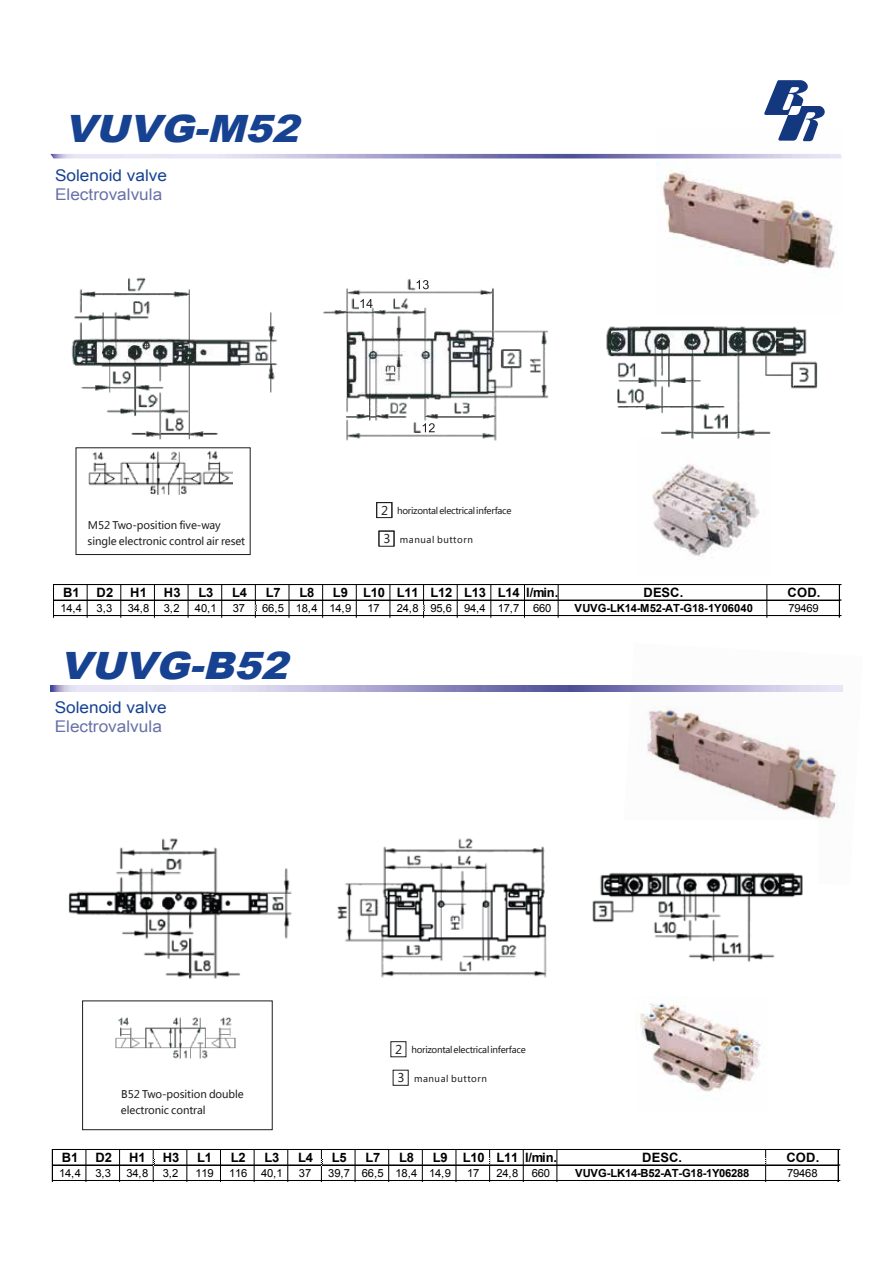
<style>
.page{position:relative;width:893px;height:1263px;background:#fff}
.page>*{position:absolute;margin:0;border:0;box-sizing:border-box;transform-origin:0 0}
.t1{font:italic 900 37.65px "Arial";color:#164291;scale:1.07 1}
.t2{font:16.2px "Arial";color:#6872a8;scale:1.07 1}
.t3{font:16.2px "Arial";color:#164291;scale:1.07 1}
.t4{font:700 12.9px "Arial";letter-spacing:-.01em;color:#000}
.t5{font:11.25px "Arial";letter-spacing:-.015em;color:#000}
.t6{font:700 11.25px "Arial";letter-spacing:-.015em;color:#000}
.t7{font:10.5px/15.5px "Microsoft Ya Hei";letter-spacing:-.01em;color:#231f1f}
.t8{font:9px "Microsoft Ya Hei";letter-spacing:-.03em;color:#231f1f}
.t9{font:9px "Microsoft Ya Hei";letter-spacing:.06em;color:#231f1f}
.s1{font-size:12px}
</style>
<div class="page">
<hr style="left:53px;top:1149px;width:786px;height:1px;background:#000">
<hr style="left:53px;top:1165px;width:786px;height:1px;background:#000">
<hr style="left:52px;top:1149px;width:1px;height:32px;background:#000">
<hr style="left:53px;top:1180px;width:786px;height:1px;background:#000">
<hr style="left:838px;top:1150px;width:1px;height:31px;background:#000">
<svg style="left:86px;top:1150px;width:1px;height:32px"></svg>
<svg style="left:119px;top:1150px;width:2px;height:32px"></svg>
<svg style="left:153px;top:1150px;width:1px;height:32px"></svg>
<svg style="left:187px;top:1150px;width:1px;height:32px"></svg>
<svg style="left:220px;top:1150px;width:1px;height:32px"></svg>
<svg style="left:254px;top:1150px;width:1px;height:32px"></svg>
<svg style="left:287px;top:1150px;width:2px;height:32px"></svg>
<svg style="left:321px;top:1150px;width:1px;height:32px"></svg>
<svg style="left:355px;top:1150px;width:1px;height:32px"></svg>
<svg style="left:388px;top:1150px;width:2px;height:32px"></svg>
<svg style="left:422px;top:1150px;width:1px;height:32px"></svg>
<svg style="left:456px;top:1150px;width:1px;height:32px"></svg>
<svg style="left:489px;top:1150px;width:2px;height:32px"></svg>
<svg style="left:523px;top:1150px;width:1px;height:32px"></svg>
<svg style="left:557px;top:1150px;width:1px;height:32px"></svg>
<svg style="left:765px;top:1150px;width:2px;height:32px"></svg>
<img style="left:621px;top:685px;width:222px;height:135px">
<img style="left:636px;top:1002px;width:125px;height:90px">
<img style="left:68px;top:838px;width:735px;height:141px">
<img style="left:115px;top:1017px;width:121px;height:41px">
<div style="left:390px;top:1041px;width:16px;height:16px;border:1px solid #231f1f"></div>
<div style="left:393px;top:1070px;width:16px;height:16px;border:1px solid #231f1f"></div>
<div style="left:82px;top:1001px;width:190px;height:129px;border:1px solid #1d1d1b"></div>
<img style="left:88px;top:451px;width:144px;height:44px">
<div style="left:76px;top:448px;width:174px;height:107px;border:1px solid #1d1d1b"></div>
<div style="left:378px;top:531px;width:16px;height:16px;border:1px solid #231f1f"></div>
<div style="left:376px;top:502px;width:16px;height:16px;border:1px solid #1d1d1b"></div>
<div style="left:379px;top:531px;width:15px;height:16px;border:1px solid #1d1d1b"></div>
<img style="left:652px;top:464px;width:107px;height:92px">
<hr style="left:54px;top:584px;width:786px;height:1px;background:#000">
<hr style="left:54px;top:600px;width:786px;height:1px;background:#000">
<hr style="left:53px;top:584px;width:1px;height:32px;background:#000">
<hr style="left:54px;top:584px;width:1px;height:32px;background:#000">
<hr style="left:54px;top:615px;width:786px;height:1px;background:#000">
<hr style="left:839px;top:585px;width:1px;height:31px;background:#000">
<svg style="left:87px;top:585px;width:1px;height:32px"></svg>
<svg style="left:121px;top:585px;width:1px;height:32px"></svg>
<svg style="left:154px;top:585px;width:1px;height:32px"></svg>
<svg style="left:188px;top:585px;width:1px;height:32px"></svg>
<svg style="left:221px;top:585px;width:2px;height:32px"></svg>
<svg style="left:255px;top:585px;width:1px;height:32px"></svg>
<svg style="left:289px;top:585px;width:1px;height:32px"></svg>
<svg style="left:322px;top:585px;width:2px;height:32px"></svg>
<svg style="left:356px;top:585px;width:1px;height:32px"></svg>
<svg style="left:390px;top:585px;width:1px;height:32px"></svg>
<svg style="left:423px;top:585px;width:2px;height:32px"></svg>
<svg style="left:457px;top:585px;width:1px;height:32px"></svg>
<svg style="left:491px;top:585px;width:1px;height:32px"></svg>
<svg style="left:524px;top:585px;width:1px;height:32px"></svg>
<svg style="left:558px;top:585px;width:1px;height:32px"></svg>
<svg style="left:767px;top:585px;width:1px;height:32px"></svg>
<img style="left:657px;top:141px;width:184px;height:132px">
<img style="left:71px;top:277px;width:207px;height:163px">
<img style="left:606px;top:326px;width:212px;height:113px">
<img style="left:323px;top:278px;width:225px;height:163px">
<svg style="left:416px;top:279px;width:12px;height:12px"></svg>
<div style="left:359px;top:298px;width:12px;height:12px;background:#fff"></div>
<svg style="left:421px;top:422px;width:16px;height:12px"></svg>
<svg style="left:423px;top:423px;width:12px;height:9px"></svg>
<svg style="left:417px;top:280px;width:12px;height:9px"></svg>
<svg style="left:360px;top:299px;width:13px;height:9px"></svg>
<svg style="left:764px;top:80px;width:61px;height:61px"></svg>
<img style="left:50px;top:154px;width:791px;height:4px">
<img style="left:51px;top:686px;width:792px;height:5px">
<h1 class="t1" style="left:64px;top:101px;width:233px">VUVG-M52</h1>
<h2 class="t3" style="left:55px;top:165px;width:106px">Solenoid valve</h2>
<h2 class="t2" style="left:55px;top:184px;width:102px">Electrovalvula</h2>
<p class="t7" style="left:88px;top:518px;width:159px">M52 Two-position five-way single electronic control air reset</p>
<p class="t8" style="left:381px;top:505px;width:132px"><span class="s1">2</span> horizontalelectricalinferface</p>
<p class="t9" style="left:383px;top:533px;width:91px"><span class="s1">3</span> manual buttorn</p>
<p class="t4" style="left:63px;top:584px;width:18px">B1</p>
<p class="t4" style="left:97px;top:584px;width:18px">D2</p>
<p class="t4" style="left:130px;top:584px;width:18px">H1</p>
<p class="t4" style="left:164px;top:584px;width:18px">H3</p>
<p class="t4" style="left:198px;top:584px;width:16px">L3</p>
<p class="t4" style="left:232px;top:584px;width:16px">L4</p>
<p class="t4" style="left:266px;top:584px;width:16px">L7</p>
<p class="t4" style="left:299px;top:584px;width:16px">L8</p>
<p class="t4" style="left:333px;top:584px;width:227px">L9 L10 L11 L12 L13 L14 l/min.</p>
<p class="t4" style="left:643px;top:584px;width:41px">DESC.</p>
<p class="t4" style="left:788px;top:584px;width:34px">COD.</p>
<p class="t5" style="left:60px;top:601px;width:23px">14,4</p>
<p class="t5" style="left:97px;top:601px;width:17px">3,3</p>
<p class="t5" style="left:128px;top:601px;width:23px">34,8</p>
<p class="t5" style="left:164px;top:601px;width:17px">3,2</p>
<p class="t5" style="left:195px;top:601px;width:23px">40,1</p>
<p class="t5" style="left:233px;top:601px;width:14px">37</p>
<p class="t5" style="left:262px;top:601px;width:91px">66,5 18,4 14,9</p>
<p class="t5" style="left:367px;top:601px;width:14px">17</p>
<p class="t5" style="left:397px;top:601px;width:156px">24,8 95,6 94,4 17,7 660</p>
<p class="t6" style="left:575px;top:601px;width:180px">VUVG-LK14-M52-AT-G18-1Y06040</p>
<p class="t5" style="left:788px;top:601px;width:32px">79469</p>
<h1 class="t1" style="left:60px;top:638px;width:226px">VUVG-B52</h1>
<h2 class="t3" style="left:55px;top:697px;width:106px">Solenoid valve</h2>
<h2 class="t2" style="left:55px;top:716px;width:102px">Electrovalvula</h2>
<p class="t7" style="left:121px;top:1086px;width:124px">B52 Two-position double electronic contral</p>
<p class="t8" style="left:395px;top:1044px;width:132px"><span class="s1">2</span> horizontalelectricalinferface</p>
<p class="t9" style="left:398px;top:1072px;width:91px"><span class="s1">3</span> manual buttorn</p>
<p class="t4" style="left:62px;top:1149px;width:18px">B1</p>
<p class="t4" style="left:95px;top:1149px;width:18px">D2</p>
<p class="t4" style="left:129px;top:1149px;width:18px">H1</p>
<p class="t4" style="left:163px;top:1149px;width:18px">H3</p>
<p class="t4" style="left:197px;top:1149px;width:16px">L1</p>
<p class="t4" style="left:231px;top:1149px;width:16px">L2</p>
<p class="t4" style="left:264px;top:1149px;width:16px">L3</p>
<p class="t4" style="left:298px;top:1149px;width:16px">L4</p>
<p class="t4" style="left:332px;top:1149px;width:16px">L5</p>
<p class="t4" style="left:365px;top:1149px;width:16px">L7</p>
<p class="t4" style="left:399px;top:1149px;width:16px">L8</p>
<p class="t4" style="left:433px;top:1149px;width:126px">L9 L10 L11 l/min.</p>
<p class="t4" style="left:642px;top:1149px;width:41px">DESC.</p>
<p class="t4" style="left:786px;top:1149px;width:34px">COD.</p>
<p class="t5" style="left:59px;top:1166px;width:23px">14,4</p>
<p class="t5" style="left:95px;top:1166px;width:17px">3,3</p>
<p class="t5" style="left:126px;top:1166px;width:23px">34,8</p>
<p class="t5" style="left:163px;top:1166px;width:17px">3,2</p>
<p class="t5" style="left:195px;top:1166px;width:20px">119</p>
<p class="t5" style="left:229px;top:1166px;width:55px">116 40,1</p>
<p class="t5" style="left:299px;top:1166px;width:14px">37</p>
<p class="t5" style="left:328px;top:1166px;width:124px">39,7 66,5 18,4 14,9</p>
<p class="t5" style="left:467px;top:1166px;width:14px">17</p>
<p class="t5" style="left:496px;top:1166px;width:55px">24,8 660</p>
<p class="t6" style="left:575px;top:1165px;width:176px">VUVG-LK14-B52-AT-G18-1Y06288</p>
<p class="t5" style="left:787px;top:1166px;width:32px">79468</p>
</div>
